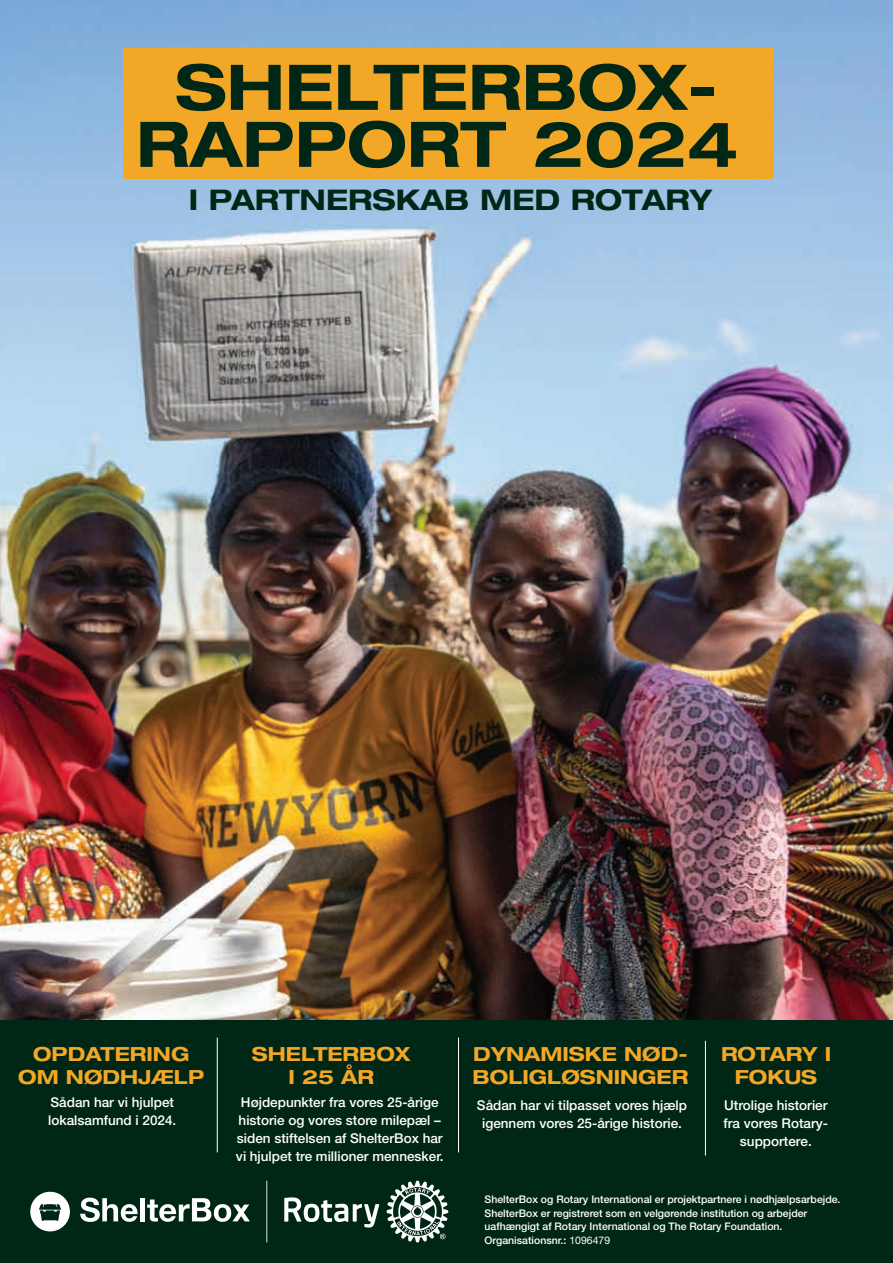
<style>
.page{position:relative;width:893px;height:1263px;background:#fff}
.page>*{position:absolute;margin:0;border:0;box-sizing:border-box;transform-origin:0 0}
.t1{font:700 expanded 63px/57px "Helvetica Neue LT Std";color:#002615;text-align:center}
.t2{font:700 expanded 28.5px "Helvetica Neue LT Std";color:#002615}
.t3{font:700 expanded 19.5px/23.4px "Helvetica Neue LT Std";color:#f3a727;text-align:center}
.t4{font:500 13.5px/18px "Helvetica Neue LT Std";color:#fff;text-align:center}
.t5{font:500 10.5px/13.5px "Helvetica Neue LT Std";color:#fff}
.s1{font-weight:400}
</style>
<div class="page">
<img style="left:0;top:0;width:893px;height:1020px">
<div style="left:0;top:1020px;width:893px;height:243px;background:#002615"></div>
<hr style="left:705px;top:1041px;width:1px;height:114px;background:#fff">
<hr style="left:458px;top:1037px;width:1px;height:115px;background:#fff">
<hr style="left:217px;top:1037px;width:1px;height:115px;background:#fff">
<svg style="left:284px;top:1197px;width:95px;height:30px"></svg>
<svg style="left:387px;top:1181px;width:61px;height:61px"></svg>
<hr style="left:266px;top:1181px;width:1px;height:61px;background:#fff">
<svg style="left:80px;top:1197px;width:58px;height:25px"></svg>
<div style="left:140px;top:1198px;width:5px;height:23px;background:#fff"></div>
<svg style="left:147px;top:1198px;width:103px;height:24px"></svg>
<svg style="left:30px;top:1192px;width:40px;height:39px"></svg>
<div style="left:123px;top:48px;width:651px;height:131px;background:#f3a727"></div>
<h1 class="t1" style="left:136px;top:56px;width:604px">SHELTERBOX-<br>RAPPORT 2024</h1>
<h2 class="t2" style="left:189px;top:181px;width:524px">I PARTNERSKAB MED ROTARY</h2>
<h3 class="t3" style="left:473px;top:1041px;width:217px;text-align:left">DYNAMISKE NØD-<br>BOLIGLØSNINGER</h3>
<h3 class="t3" style="left:18px;top:1041px;width:187px">OPDATERING<br>OM NØDHJÆLP</h3>
<p class="t4" style="left:48px;top:1093px;width:130px;text-align:left">Sådan har vi hjulpet lokalsamfund i 2024.</p>
<p class="t4" style="left:236px;top:1093px;width:209px">Højdepunkter fra vores 25-årige historie og vores store milepæl – siden stiftelsen af ShelterBox har vi hjulpet tre millioner mennesker.</p>
<p class="t4" style="left:477px;top:1095px;width:212px">Sådan har vi tilpasset vores hjælp igennem vores 25-årige historie.</p>
<h3 class="t3" style="left:252px;top:1041px;width:160px">SHELTERBOX<br>I 25 ÅR</h3>
<h3 class="t3" style="left:721px;top:1041px;width:112px">ROTARY I<br>FOKUS</h3>
<p class="t4" style="left:724px;top:1095px;width:106px">Utrolige historier fra vores Rotary&shy;supportere.</p>
<p class="t5" style="left:485px;top:1192px;width:357px">ShelterBox og Rotary International er projektpartnere i nødhjælpsarbejde.<br>ShelterBox er registreret som en velgørende institution og arbejder uafhængigt af Rotary International og The Rotary Foundation.<br>Organisationsnr.: <span class="s1">1096479</span></p>
</div>
